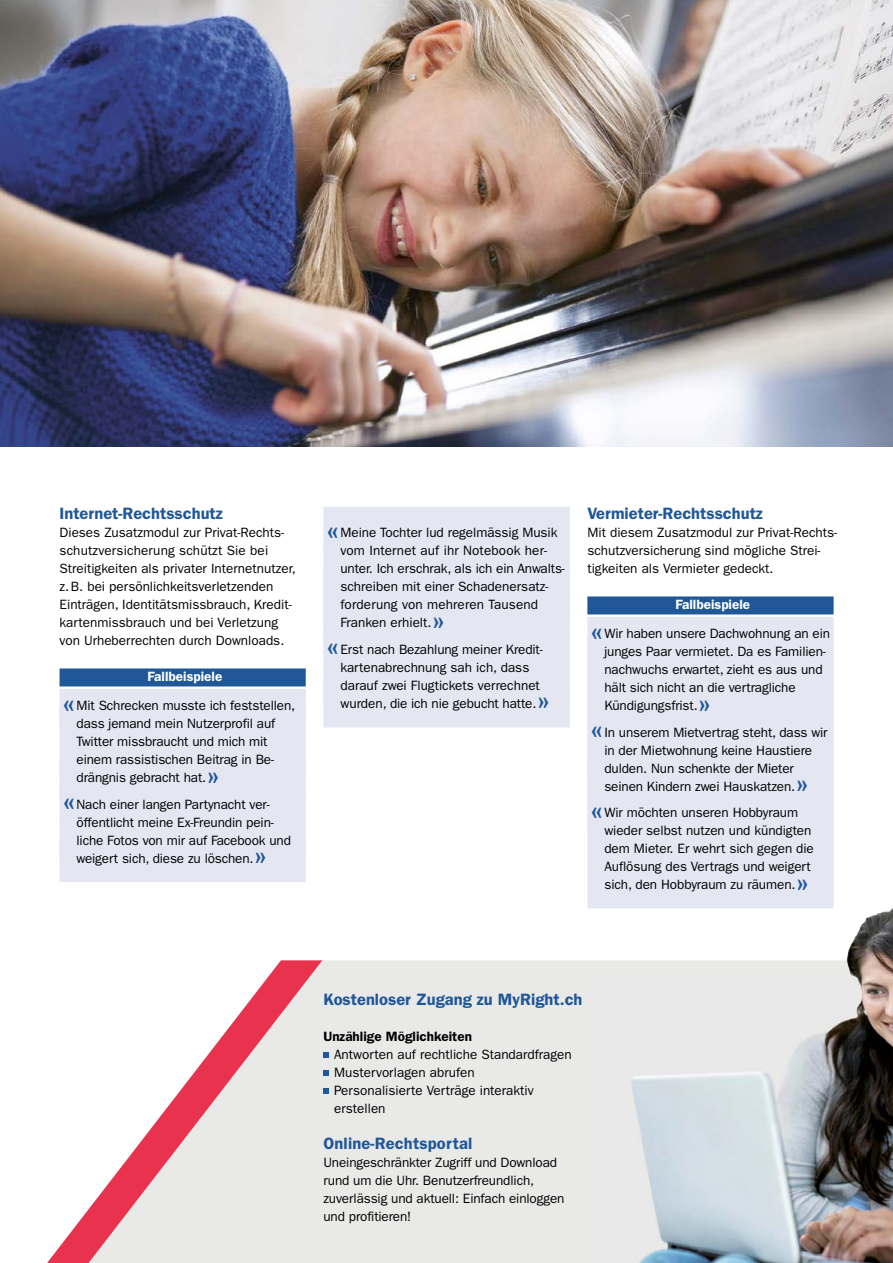
<style>
.page{position:relative;width:893px;height:1263px;background:#fff}
.page>*{position:absolute;margin:0;border:0;box-sizing:border-box;transform-origin:0 0}
.t1{font:36px "ITC Franklin Gothic Std";color:#1f5798}
.t2{font:600 16.5px "ITC Franklin Gothic Std";color:#1f5798}
.t3{font:13.5px/18px "ITC Franklin Gothic Std";letter-spacing:-.005em;color:#000}
.t4{font:600 13.5px "ITC Franklin Gothic Std";color:#fff}
.t5{font:600 13.5px "ITC Franklin Gothic Std";color:#000}
</style>
<div class="page">
<img style="left:0;top:0;width:893px;height:446px">
<div style="left:60px;top:668px;width:246px;height:18px;background:#1f5798"></div>
<div style="left:60px;top:689px;width:246px;height:36px;background:#e4e6f2"></div>
<div style="left:60px;top:707px;width:246px;height:36px;background:#e4e6f2"></div>
<div style="left:60px;top:743px;width:246px;height:36px;background:#e4e6f2"></div>
<div style="left:60px;top:761px;width:246px;height:36px;background:#e4e6f2"></div>
<div style="left:60px;top:787px;width:246px;height:36px;background:#e4e6f2"></div>
<div style="left:60px;top:820px;width:246px;height:39px;background:#e4e6f2"></div>
<div style="left:60px;top:839px;width:246px;height:43px;background:#e4e6f2"></div>
<div style="left:323px;top:507px;width:247px;height:45px;background:#e4e6f2"></div>
<div style="left:323px;top:549px;width:247px;height:39px;background:#e4e6f2"></div>
<div style="left:323px;top:585px;width:247px;height:39px;background:#e4e6f2"></div>
<div style="left:323px;top:603px;width:247px;height:39px;background:#e4e6f2"></div>
<div style="left:323px;top:630px;width:247px;height:39px;background:#e4e6f2"></div>
<div style="left:323px;top:666px;width:247px;height:39px;background:#e4e6f2"></div>
<div style="left:323px;top:684px;width:247px;height:43px;background:#e4e6f2"></div>
<div style="left:587px;top:596px;width:247px;height:18px;background:#1f5798"></div>
<div style="left:587px;top:617px;width:247px;height:36px;background:#e4e6f2"></div>
<div style="left:587px;top:653px;width:247px;height:36px;background:#e4e6f2"></div>
<div style="left:587px;top:689px;width:247px;height:36px;background:#e4e6f2"></div>
<div style="left:587px;top:715px;width:247px;height:36px;background:#e4e6f2"></div>
<div style="left:587px;top:751px;width:247px;height:36px;background:#e4e6f2"></div>
<div style="left:587px;top:767px;width:247px;height:43px;background:#e4e6f2"></div>
<div style="left:587px;top:788px;width:247px;height:44px;background:#e4e6f2"></div>
<div style="left:587px;top:820px;width:247px;height:88px;background:#e4e6f2"></div>
<div style="left:322px;top:960px;width:273px;height:303px;background:#e9e9e8"></div>
<svg style="left:47px;top:960px;width:275px;height:303px"></svg>
<svg style="left:323px;top:1053px;width:6px;height:5px"></svg>
<svg style="left:323px;top:1071px;width:6px;height:5px"></svg>
<svg style="left:323px;top:1089px;width:6px;height:5px"></svg>
<img style="left:595px;top:908px;width:298px;height:355px">
<p class="t2" style="left:60px;top:504px;width:165px">Internet-Rechtsschutz</p>
<p class="t3" style="left:60px;top:524px;width:238px">Dieses Zusatzmodul zur Privat-Rechts&shy;schutzversicherung schützt Sie bei Streitigkeiten als privater Internetnutzer, z.B. bei persönlichkeitsverletzenden Einträgen, Identitätsmissbrauch, Kredit&shy;kartenmissbrauch und bei Verletzung von Urheberrechten durch Downloads.</p>
<p class="t4" style="left:148px;top:669px;width:76px">Fallbeispiele</p>
<h1 class="t1" style="left:62px;top:682px;width:16px">«</h1>
<p class="t3" style="left:77px;top:696px;width:220px">Mit Schrecken musste ich feststellen, dass jemand mein Nutzerprofil auf Twitter missbraucht und mich mit einem rassistischen Beitrag in Be&shy;drängnis gebracht hat.</p>
<h1 class="t1" style="left:206px;top:754px;width:16px">»</h1>
<h1 class="t1" style="left:62px;top:780px;width:16px">«</h1>
<p class="t3" style="left:77px;top:795px;width:216px">Nach einer langen Partynacht ver&shy;öffentlicht meine Ex-Freundin pein&shy;liche Fotos von mir auf Facebook und weigert sich, diese zu löschen.</p>
<h1 class="t1" style="left:254px;top:834px;width:16px">»</h1>
<h1 class="t1" style="left:326px;top:509px;width:16px">«</h1>
<p class="t3" style="left:340px;top:524px;width:226px">Meine Tochter lud regelmässig Musik vom Internet auf ihr Notebook her&shy;unter. Ich erschrak, als ich ein Anwalts&shy;schreiben mit einer Schadenersatz&shy;forderung von mehreren Tausend Franken erhielt.</p>
<h1 class="t1" style="left:432px;top:599px;width:16px">»</h1>
<h1 class="t1" style="left:326px;top:625px;width:16px">«</h1>
<p class="t3" style="left:340px;top:640px;width:204px">Erst nach Bezahlung meiner Kredit&shy;kartenabrechnung sah ich, dass darauf zwei Flugtickets verrechnet wurden, die ich nie gebucht hatte.</p>
<h1 class="t1" style="left:536px;top:679px;width:16px">»</h1>
<p class="t2" style="left:587px;top:504px;width:177px">Vermieter-Rechtsschutz</p>
<p class="t3" style="left:587px;top:524px;width:251px">Mit diesem Zusatzmodul zur Privat-Rechts&shy;schutzversicherung sind mögliche Strei&shy;tigkeiten als Vermieter gedeckt.</p>
<p class="t4" style="left:675px;top:597px;width:76px">Fallbeispiele</p>
<h1 class="t1" style="left:589px;top:610px;width:16px">«</h1>
<p class="t3" style="left:604px;top:624px;width:227px">Wir haben unsere Dachwohnung an ein junges Paar vermietet. Da es Familien&shy;nachwuchs erwartet, zieht es aus und hält sich nicht an die vertragliche Kündigungsfrist.</p>
<h1 class="t1" style="left:698px;top:682px;width:16px">»</h1>
<h1 class="t1" style="left:589px;top:708px;width:16px">«</h1>
<p class="t3" style="left:604px;top:723px;width:225px">In unserem Mietvertrag steht, dass wir in der Mietwohnung keine Haustiere dulden. Nun schenkte der Mieter seinen Kindern zwei Hauskatzen.</p>
<h1 class="t1" style="left:795px;top:762px;width:16px">»</h1>
<h1 class="t1" style="left:589px;top:789px;width:16px">«</h1>
<p class="t3" style="left:604px;top:803px;width:211px">Wir möchten unseren Hobbyraum wieder selbst nutzen und kündigten dem Mieter. Er wehrt sich gegen die Auflösung des Vertrags und weigert sich, den Hobbyraum zu räumen.</p>
<h1 class="t1" style="left:796px;top:861px;width:16px">»</h1>
<p class="t2" style="left:323px;top:990px;width:261px">Kostenloser Zugang zu MyRight.ch</p>
<p class="t5" style="left:323px;top:1029px;width:150px">Unzählige Möglichkeiten</p>
<p class="t3" style="left:334px;top:1046px;width:239px">Antworten auf rechtliche Standardfragen<br>Mustervorlagen abrufen<br>Personalisierte Verträge interaktiv erstellen</p>
<p class="t2" style="left:323px;top:1134px;width:150px">Online-Rechtsportal</p>
<p class="t3" style="left:323px;top:1154px;width:242px">Uneingeschränkter Zugriff und Download rund um die Uhr. Benutzerfreundlich, zuverlässig und aktuell: Einfach einloggen und profitieren!</p>
</div>
